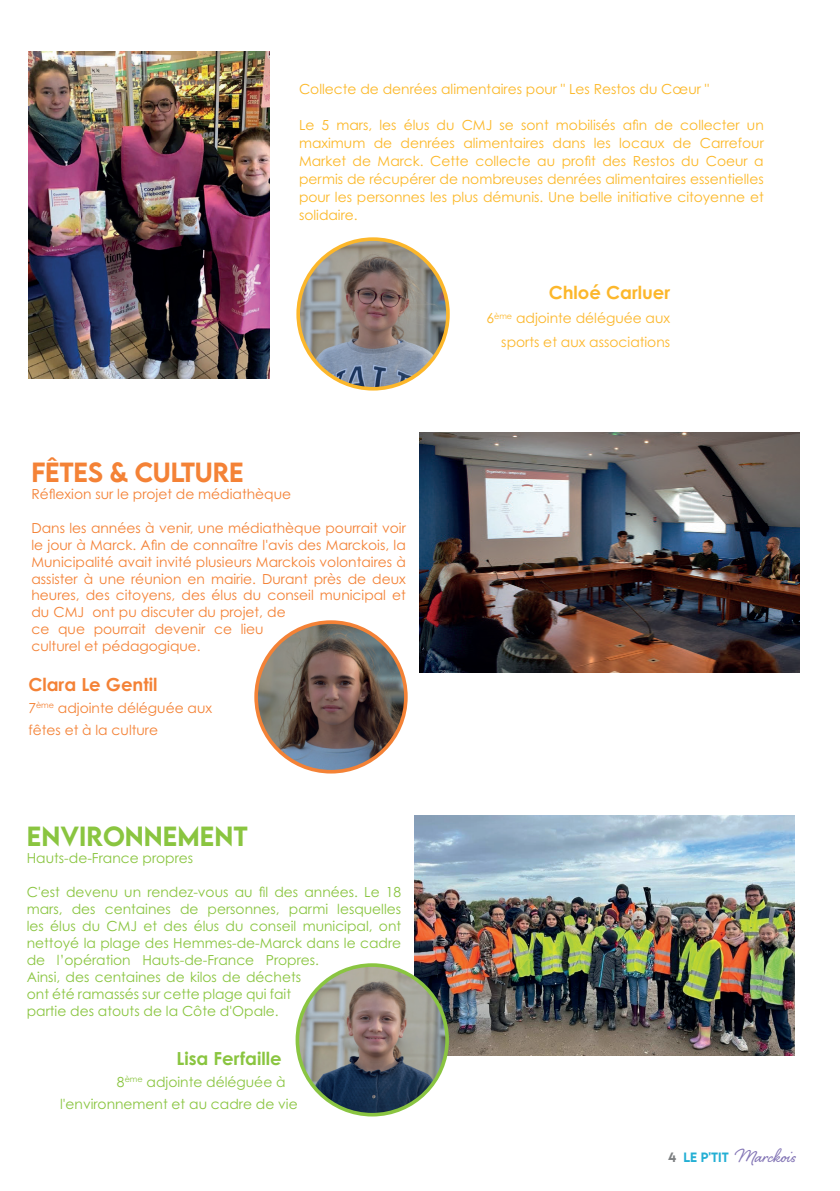
<style>
.page{position:relative;width:840px;height:1191px;background:#fff}
.page>*{position:absolute;margin:0;border:0;box-sizing:border-box;transform-origin:0 0}
.t1{font:24.6px "Shelby";color:#8476b6}
.t2{font:500 24.6px "LEMONMILK";color:#8ac540}
.t3{font:500 24.6px "LEMONMILK";color:#f48236}
.t4{font:700 18px "Century Gothic Pro";color:#f48236}
.t5{font:700 18px "Century Gothic Pro";color:#8ac540}
.t6{font:700 18px "Century Gothic Pro";color:#fcb72b}
.t7{font:13.8px/17px "Century Gothic Pro";color:#f48236}
.t8{font:13.8px/17px "Century Gothic Pro";color:#8ac540}
.t9{font:13.8px/18px "Century Gothic Pro";color:#fcb828;text-align:justify}
.t10{font:13.8px/24px "Century Gothic Pro";color:#fcb72b;text-align:right}
.s1{font-family:"LEMONMILK";font-weight:500;font-size:12px;color:#7d8082}
.s2{font-family:"LEMONMILK";font-weight:500;font-size:12px;color:#23afd4}
</style>
<div class="page">
<img style="left:29px;top:51px;width:240px;height:327px">
<img style="left:256px;top:622px;width:149px;height:149px;border-radius:75px">
<div style="left:254px;top:620px;width:153px;height:153px;border:4px solid #f48236;border-radius:50%"></div>
<img style="left:414px;top:815px;width:380px;height:240px">
<img style="left:297px;top:965px;width:150px;height:149px;border-radius:75px">
<div style="left:295px;top:963px;width:153px;height:153px;border:4px solid #8ac541;border-radius:50%"></div>
<img style="left:419px;top:433px;width:379px;height:240px">
<img style="left:298px;top:239px;width:149px;height:150px;border-radius:75px">
<div style="left:296px;top:237px;width:153px;height:153px;border:4px solid #fcb72b;border-radius:50%"></div>
<p class="t9" style="left:299px;top:80px;width:411px">Collecte de denrées alimentaires pour " Les Restos du Cœur "</p>
<p class="t9" style="left:299px;top:116px;width:466px">Le 5 mars, les élus du CMJ se sont mobilisés afin de collecter un maximum de denrées alimentaires dans les locaux de Carrefour Market de Marck. Cette collecte au profit des Restos du Coeur a permis de récupérer de nombreuses denrées alimentaires essentielles pour les personnes les plus démunis. Une belle initiative citoyenne et solidaire.</p>
<h1 class="t3" style="left:31px;top:456px;width:44px">FÊTES</h1>
<h1 class="t3" style="left:110px;top:456px;width:42px">&amp; CULTU</h1>
<h1 class="t3" style="left:212px;top:456px;width:30px">RE</h1>
<p class="t7" style="left:31px;top:485px;width:261px">Réflexion sur le projet de médiathèque</p>
<p class="t7" style="left:31px;top:519px;width:376px">Dans les années à venir, une médiathèque pourrait voir le jour à Marck. Afin de connaître l'avis des Marckois, la Municipalité avait invité plusieurs Marckois volontaires à assister à une réunion en mairie. Durant près de deux heures, des citoyens, des élus du conseil municipal et du CMJ ont pu discuter du projet, de<br>ce que pourrait devenir ce lieu<br>culturel et pédagogique.</p>
<h2 class="t4" style="left:28px;top:673px;width:130px">Clara Le Gentil</h2>
<p class="t7" style="left:28px;top:696px;width:185px;line-height:22px">7<sup>ème</sup> adjointe déléguée aux fêtes et à la culture</p>
<h1 class="t2" style="left:27px;top:820px;width:154px">ENVIRONNEME</h1>
<h1 class="t2" style="left:214px;top:820px;width:34px">NT</h1>
<p class="t8" style="left:27px;top:849px;width:168px">Hauts-de-France propres</p>
<p class="t8" style="left:27px;top:883px;width:376px">C'est devenu un rendez-vous au fil des années. Le 18 mars, des centaines de personnes, parmi lesquelles les élus du CMJ et des élus du conseil municipal, ont nettoyé la plage des Hemmes-de-Marck dans le cadre de l’opération Hauts-de-France Propres.<br>Ainsi, des centaines de kilos de déchets<br>ont été ramassés sur cette plage qui fait<br>partie des atouts de la Côte d'Opale.</p>
<h2 class="t5" style="left:176px;top:1047px;width:107px">Lisa Ferfaille</h2>
<p class="t8" style="left:60px;top:1070px;width:239px;line-height:22px;text-indent:57px">8<sup>ème</sup> adjointe déléguée à l'environnement et au cadre de vie</p>
<h2 class="t6" style="left:548px;top:281px;width:123px">Chloé Carluer</h2>
<p class="t10" style="left:486px;top:306px;width:185px">6<sup>ème</sup> adjointe déléguée aux sports et aux associations</p>
<h1 class="t1" style="left:668px;top:1139px;width:129px"><span class="s1">4</span> <span class="s2">LE P'TIT</span> Marckois</h1>
</div>
